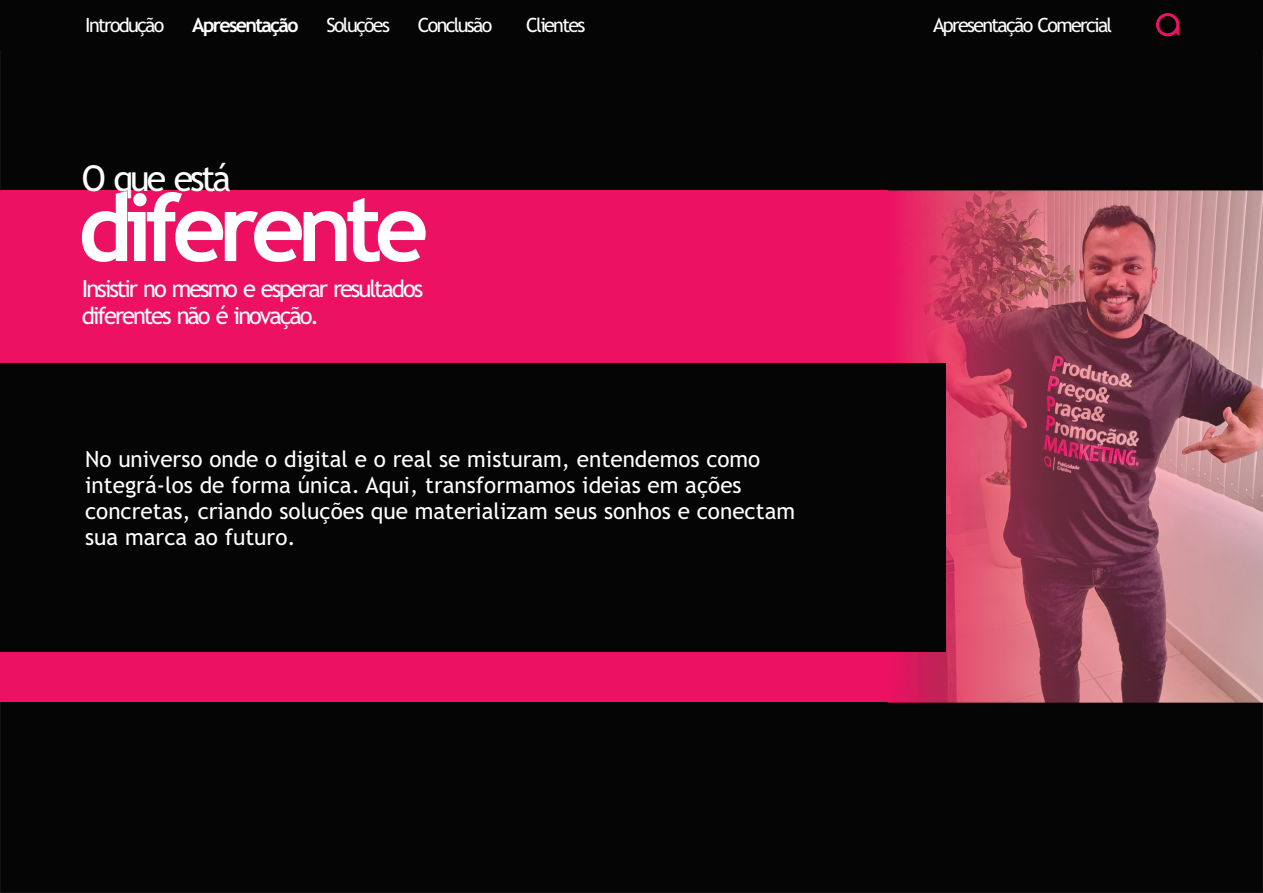
<style>
.page{position:relative;width:1263px;height:893px;background:#fff}
.page>*{position:absolute;margin:0;border:0;box-sizing:border-box;transform-origin:0 0}
.t1{font:700 93.75px "Trebuchet MS";letter-spacing:-.08em;color:#fff}
.t2{font:35.7px "Trebuchet MS";letter-spacing:-.085em;color:#fff}
.t3{font:23.55px/27.5px "Trebuchet MS";letter-spacing:-.085em;color:#fff}
.t4{font:22.5px/26.1px "Trebuchet MS";color:#fff}
.t5{font:19.65px "Trebuchet MS";letter-spacing:-.085em;color:#fff}
.t6{font:700 19.65px "Trebuchet MS";letter-spacing:-.085em;color:#fff}
</style>
<div class="page">
<div style="left:0;top:49px;width:1263px;height:844px;background:#040504"></div>
<div style="left:0;top:191px;width:1263px;height:511px;background:#ec1162"></div>
<img style="left:899px;top:191px;width:364px;height:511px">
<div style="left:0;top:363px;width:945px;height:289px;background:#040504"></div>
<div style="left:0;top:0;width:1263px;height:49px;background:#040504"></div>
<svg style="left:1156px;top:13px;width:23px;height:23px"></svg>
<p class="t5" style="left:85px;top:17px;width:81px">Introdução</p>
<p class="t6" style="left:192px;top:17px;width:108px">Apresentação</p>
<p class="t5" style="left:326px;top:17px;width:65px">Soluções</p>
<p class="t5" style="left:418px;top:17px;width:76px">Conclusão</p>
<p class="t5" style="left:526px;top:17px;width:61px">Clientes</p>
<p class="t5" style="left:933px;top:17px;width:181px">Apresentação Comercial</p>
<h2 class="t2" style="left:82px;top:165px;width:151px">O que está</h2>
<h1 class="t1" style="left:78px;top:192px;width:352px">diferente</h1>
<p class="t3" style="left:82px;top:277px;width:343px">Insistir no mesmo e esperar resultados diferentes não é inovação.</p>
<p class="t4" style="left:85px;top:448px;width:711px">No universo onde o digital e o real se misturam, entendemos como integrá-los de forma única. Aqui, transformamos ideias em ações concretas, criando soluções que materializam seus sonhos e conectam sua marca ao futuro.</p>
</div>
